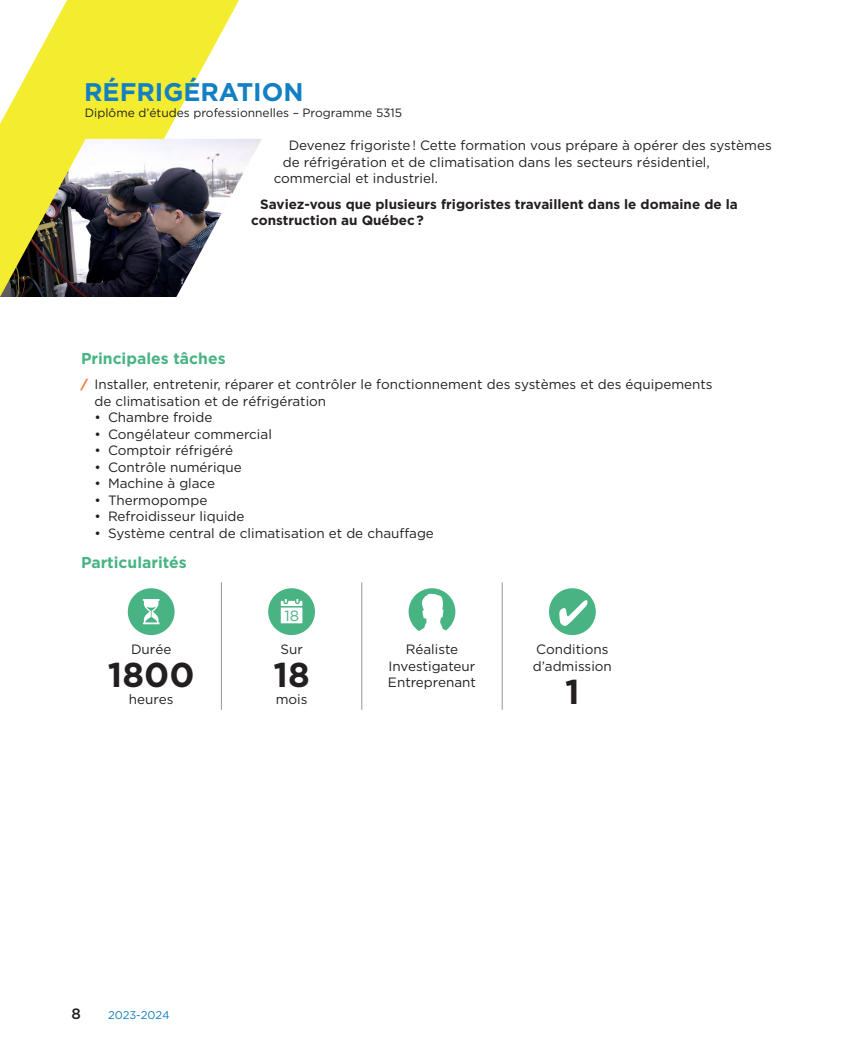
<style>
.page{position:relative;width:864px;height:1053px;background:#fff}
.page>*{position:absolute;margin:0;border:0;box-sizing:border-box;transform-origin:0 0}
.t1{font:700 34.5px "Gotham HTF";color:#231f20}
.t2{font:700 25.5px "Gotham HTF";color:#1480c4}
.t3{font:700 15.75px "Gotham HTF";color:#48b483}
.t4{font:500 15px "Gotham HTF";color:#231f20}
.t5{font:14.85px "Gotham HTF";color:#48b483}
.t6{font:13.5px/16.5px "Gotham HTF";color:#231f20}
.t7{font:700 13.5px/16.5px "Gotham HTF";color:#231f20}
.t8{font:12px "Gotham HTF";color:#231f20}
.t9{font:11.25px "Gotham HTF";letter-spacing:-.005em;color:#1480c4}
.s1{font-weight:700;color:#f3773a}
</style>
<div class="page">
<svg style="left:0;top:0;width:239px;height:139px;fill:#f4ed2f"></svg>
<hr style="left:221px;top:582px;width:1px;height:128px;background:#939598">
<hr style="left:361px;top:582px;width:1px;height:128px;background:#939598">
<hr style="left:502px;top:582px;width:1px;height:128px;background:#939598">
<svg style="left:128px;top:588px;width:47px;height:47px"></svg>
<svg style="left:268px;top:588px;width:47px;height:47px"></svg>
<div style="left:285px;top:610px;width:15px;height:11px;background:#fff"></div>
<svg style="left:409px;top:588px;width:46px;height:43px"></svg>
<svg style="left:549px;top:588px;width:47px;height:47px"></svg>
<img style="left:0;top:139px;width:262px;height:158px">
<h2 class="t2" style="left:84px;top:77px;width:221px">RÉFRIGÉRATION</h2>
<h3 class="t8" style="left:85px;top:106px;width:319px">Diplôme d’études professionnelles – Programme 5315</h3>
<p class="t6" style="left:289px;top:137px;width:485px">Devenez frigoriste! Cette formation vous prépare à opérer des systèmes</p>
<p class="t6" style="left:283px;top:153px;width:429px">de réfrigération et de climatisation dans les secteurs résidentiel,</p>
<p class="t6" style="left:274px;top:170px;width:166px">commercial et industriel.</p>
<p class="t7" style="left:251px;top:195px;width:488px;text-indent:9px">Saviez-vous que plusieurs frigoristes travaillent dans le domaine de la construction au Québec?</p>
<h4 class="t3" style="left:81px;top:350px;width:146px">Principales tâches</h4>
<p class="t6" style="left:94px;top:376px;width:620px;text-indent:-14px"><span class="s1">⁄</span> Installer, entretenir, réparer et contrôler le fonctionnement des systèmes et des équipements de climatisation et de réfrigération</p>
<p class="t6" style="left:94px;top:409px;width:119px">• Chambre froide</p>
<p class="t6" style="left:94px;top:426px;width:179px">• Congélateur commercial</p>
<p class="t6" style="left:94px;top:442px;width:140px">• Comptoir réfrigéré</p>
<p class="t6" style="left:94px;top:459px;width:149px">• Contrôle numérique</p>
<p class="t6" style="left:94px;top:475px;width:122px">• Machine à glace</p>
<p class="t6" style="left:94px;top:492px;width:114px">• Thermopompe</p>
<p class="t6" style="left:94px;top:508px;width:152px">• Refroidisseur liquide</p>
<p class="t6" style="left:94px;top:525px;width:341px">• Système central de climatisation et de chauffage</p>
<h4 class="t3" style="left:81px;top:553px;width:107px">Particularités</h4>
<p class="t6" style="left:131px;top:641px;width:42px">Durée</p>
<p class="t1" style="left:108px;top:655px;width:88px">1800</p>
<p class="t6" style="left:129px;top:691px;width:46px">heures</p>
<p class="t5" style="left:284px;top:607px;width:16px">18</p>
<p class="t6" style="left:280px;top:641px;width:24px">Sur</p>
<p class="t1" style="left:273px;top:655px;width:38px">18</p>
<p class="t6" style="left:276px;top:691px;width:33px">mois</p>
<p class="t6" style="left:388px;top:641px;width:90px;text-align:center">Réaliste<br>Investigateur<br>Entreprenant</p>
<p class="t6" style="left:533px;top:641px;width:81px">Conditions d’admission</p>
<p class="t1" style="left:565px;top:672px;width:16px">1</p>
<p class="t4" style="left:72px;top:1005px;width:11px">8</p>
<p class="t9" style="left:108px;top:1009px;width:63px">2023-2024</p>
</div>
